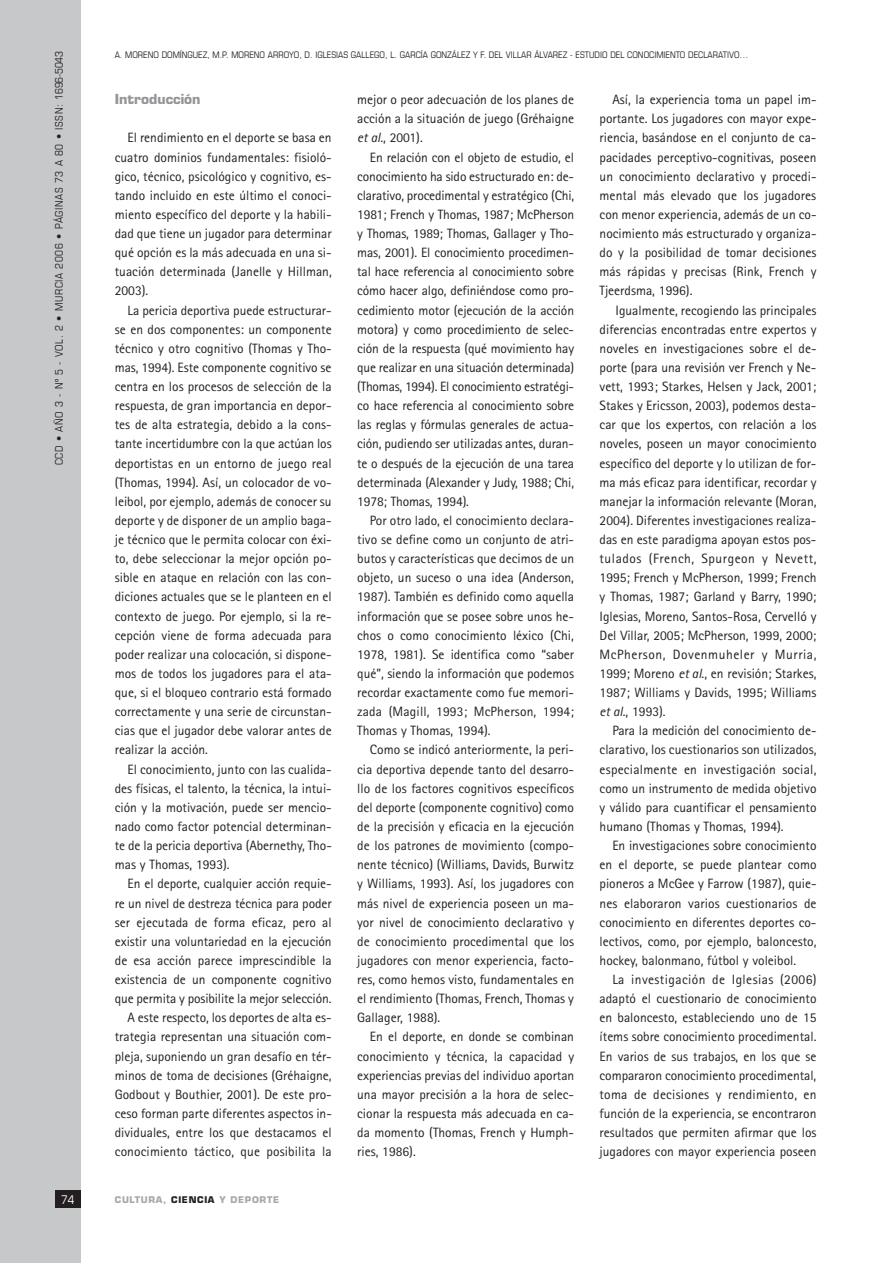
<style>
.page{position:relative;width:893px;height:1263px;background:#fff}
.page>*{position:absolute;margin:0;border:0;box-sizing:border-box;transform-origin:0 0}
.t1{font:13.5px/19.2px "Rotis Sans Serif";color:#231f20;text-align:justify}
.t2{font:700 13.5px "Eurostile";color:#939598}
.t3{font:condensed 12px "Eurostile";color:#fff}
.t4{font:condensed 10.5px "Eurostile";letter-spacing:.055em;color:#231f20}
.t5{font:condensed 9px "Eurostile";color:#231f20}
.t6{font:700 9px "Eurostile";letter-spacing:.07em;color:#a8a9ad}
.s1{font-style:italic}
.s2{color:#231f20}
</style>
<div class="page">
<div style="left:0;top:0;width:81px;height:1263px;background:#c7c8ca"></div>
<div style="left:55px;top:1191px;width:26px;height:17px;background:#231f20"></div>
<p class="t4" style="left:55px;top:465px;width:416px;rotate:-90deg">CCD • AÑO 3 - Nº 5 - VOL. 2 • MURCIA 2006 • PÁGINAS 73 A 80 • ISSN: 1696-5043</p>
<p class="t5" style="left:115px;top:51px;width:635px">A. MORENO DOMÍNGUEZ, M.P. MORENO ARROYO, D. IGLESIAS GALLEGO, L. GARCÍA GONZÁLEZ Y F. DEL VILLAR ÁLVAREZ - ESTUDIO DEL CONOCIMIENTO DECLARATIVO…</p>
<p class="t2" style="left:115px;top:94px;width:87px">Introducción</p>
<p class="t1" style="left:115px;top:130px;width:218px;text-indent:13px">El rendimiento en el deporte se basa en cuatro dominios fundamentales: fisioló&shy;gico, técnico, psicológico y cognitivo, es&shy;tando incluido en este último el conoci&shy;miento específico del deporte y la habili&shy;dad que tiene un jugador para determinar qué opción es la más adecuada en una si&shy;tuación determinada (Janelle y Hillman, 2003).</p>
<p class="t1" style="left:115px;top:302px;width:218px;text-indent:13px">La pericia deportiva puede estructurar&shy;se en dos componentes: un componente técnico y otro cognitivo (Thomas y Tho&shy;mas, 1994). Este componente cognitivo se centra en los procesos de selección de la respuesta, de gran importancia en depor&shy;tes de alta estrategia, debido a la cons&shy;tante incertidumbre con la que actúan los deportistas en un entorno de juego real (Thomas, 1994). Así, un colocador de vo&shy;leibol, por ejemplo, además de conocer su deporte y de disponer de un amplio baga&shy;je técnico que le permita colocar con éxi&shy;to, debe seleccionar la mejor opción po&shy;sible en ataque en relación con las con&shy;diciones actuales que se le planteen en el contexto de juego. Por ejemplo, si la re&shy;cepción viene de forma adecuada para poder realizar una colocación, si dispone&shy;mos de todos los jugadores para el ata&shy;que, si el bloqueo contrario está formado correctamente y una serie de circunstan&shy;cias que el jugador debe valorar antes de realizar la acción.</p>
<p class="t1" style="left:115px;top:761px;width:219px;text-indent:13px">El conocimiento, junto con las cualida&shy;des físicas, el talento, la técnica, la intui&shy;ción y la motivación, puede ser mencio&shy;nado como factor potencial determinan&shy;te de la pericia deportiva (Abernethy, Tho&shy;mas y Thomas, 1993).</p>
<p class="t1" style="left:115px;top:875px;width:219px;text-align:right">En el deporte, cualquier acción requie&shy;re un nivel de destreza técnica para poder ser ejecutada de forma eficaz, pero al existir una voluntariedad en la ejecución de esa acción parece imprescindible la existencia de un componente cognitivo que permita y posibilite la mejor selección.<br>A este respecto, los deportes de alta es&shy;trategia representan una situación com&shy;pleja, suponiendo un gran desafío en tér&shy;minos de toma de decisiones (Gréhaigne, Godbout y Bouthier, 2001). De este pro&shy;ceso forman parte diferentes aspectos in&shy;dividuales, entre los que destacamos el conocimiento táctico, que posibilita la</p>
<p class="t1" style="left:357px;top:91px;width:218px">mejor o peor adecuación de los planes de acción a la situación de juego (Gréhaigne <span class="s1">et al</span>., 2001).</p>
<p class="t1" style="left:357px;top:149px;width:219px;text-indent:13px">En relación con el objeto de estudio, el conocimiento ha sido estructurado en: de&shy;clarativo, procedimental y estratégico (Chi, 1981; French y Thomas, 1987; McPherson y Thomas, 1989; Thomas, Gallager y Tho&shy;mas, 2001). El conocimiento procedimen&shy;tal hace referencia al conocimiento sobre cómo hacer algo, definiéndose como pro&shy;cedimiento motor (ejecución de la acción motora) y como procedimiento de selec&shy;ción de la respuesta (qué movimiento hay que realizar en una situación determinada) (Thomas, 1994). El conocimiento estratégi&shy;co hace referencia al conocimiento sobre las reglas y fórmulas generales de actua&shy;ción, pudiendo ser utilizadas antes, duran&shy;te o después de la ejecución de una tarea determinada (Alexander y Judy, 1988; Chi, 1978; Thomas, 1994).</p>
<p class="t1" style="left:357px;top:512px;width:218px;text-indent:13px">Por otro lado, el conocimiento declara&shy;tivo se define como un conjunto de atri&shy;butos y características que decimos de un objeto, un suceso o una idea (Anderson, 1987). También es definido como aquella información que se posee sobre unos he&shy;chos o como conocimiento léxico (Chi, 1978, 1981). Se identifica como “saber qué”, siendo la información que podemos recordar exactamente como fue memori&shy;zada (Magill, 1993; McPherson, 1994; Thomas y Thomas, 1994).</p>
<p class="t1" style="left:357px;top:742px;width:218px;text-indent:13px">Como se indicó anteriormente, la peri&shy;cia deportiva depende tanto del desarro&shy;llo de los factores cognitivos específicos del deporte (componente cognitivo) como de la precisión y eficacia en la ejecución de los patrones de movimiento (compo&shy;nente técnico) (Williams, Davids, Burwitz y Williams, 1993). Así, los jugadores con más nivel de experiencia poseen un ma&shy;yor nivel de conocimiento declarativo y de conocimiento procedimental que los jugadores con menor experiencia, facto&shy;res, como hemos visto, fundamentales en el rendimiento (Thomas, French, Thomas y Gallager, 1988).</p>
<p class="t1" style="left:357px;top:1028px;width:219px;text-indent:13px">En el deporte, en donde se combinan conocimiento y técnica, la capacidad y experiencias previas del individuo aportan una mayor precisión a la hora de selec&shy;cionar la respuesta más adecuada en ca&shy;da momento (Thomas, French y Humph&shy;ries, 1986).</p>
<p class="t1" style="left:600px;top:91px;width:218px;text-indent:13px">Así, la experiencia toma un papel im&shy;portante. Los jugadores con mayor expe&shy;riencia, basándose en el conjunto de ca&shy;pacidades perceptivo-cognitivas, poseen un conocimiento declarativo y procedi&shy;mental más elevado que los jugadores con menor experiencia, además de un co&shy;nocimiento más estructurado y organiza&shy;do y la posibilidad de tomar decisiones más rápidas y precisas (Rink, French y Tjeerdsma, 1996).</p>
<p class="t1" style="left:600px;top:302px;width:218px;text-indent:16px">Igualmente, recogiendo las principales diferencias encontradas entre expertos y noveles en investigaciones sobre el de&shy;porte (para una revisión ver French y Ne&shy;vett, 1993; Starkes, Helsen y Jack, 2001; Stakes y Ericsson, 2003), podemos desta&shy;car que los expertos, con relación a los noveles, poseen un mayor conocimiento específico del deporte y lo utilizan de for&shy;ma más eficaz para identificar, recordar y manejar la información relevante (Moran, 2004). Diferentes investigaciones realiza&shy;das en este paradigma apoyan estos pos&shy;tulados (French, Spurgeon y Nevett, 1995; French y McPherson, 1999; French y Thomas, 1987; Garland y Barry, 1990; Iglesias, Moreno, Santos-Rosa, Cervelló y Del Villar, 2005; McPherson, 1999, 2000; McPherson, Dovenmuheler y Murria, 1999; Moreno <span class="s1">et al</span>., en revisión; Starkes, 1987; Williams y Davids, 1995; Williams <span class="s1">et al</span>., 1993).</p>
<p class="t1" style="left:600px;top:722px;width:218px;text-indent:13px">Para la medición del conocimiento de&shy;clarativo, los cuestionarios son utilizados, especialmente en investigación social, como un instrumento de medida objetivo y válido para cuantificar el pensamiento humano (Thomas y Thomas, 1994).</p>
<p class="t1" style="left:600px;top:837px;width:219px;text-indent:13px">En investigaciones sobre conocimiento en el deporte, se puede plantear como pioneros a McGee y Farrow (1987), quie&shy;nes elaboraron varios cuestionarios de conocimiento en diferentes deportes co&shy;lectivos, como, por ejemplo, baloncesto, hockey, balonmano, fútbol y voleibol.</p>
<p class="t1" style="left:600px;top:971px;width:219px;text-indent:13px">La investigación de Iglesias (2006) adaptó el cuestionario de conocimiento en baloncesto, estableciendo uno de 15 ítems sobre conocimiento procedimental.<br>En varios de sus trabajos, en los que se compararon conocimiento procedimental, toma de decisiones y rendimiento, en función de la experiencia, se encontraron resultados que permiten afirmar que los jugadores con mayor experiencia poseen</p>
<p class="t3" style="left:61px;top:1195px;width:15px">74</p>
<p class="t6" style="left:115px;top:1196px;width:166px">CULTURA, <span class="s2">CIENCIA</span> Y DEPORTE</p>
</div>
